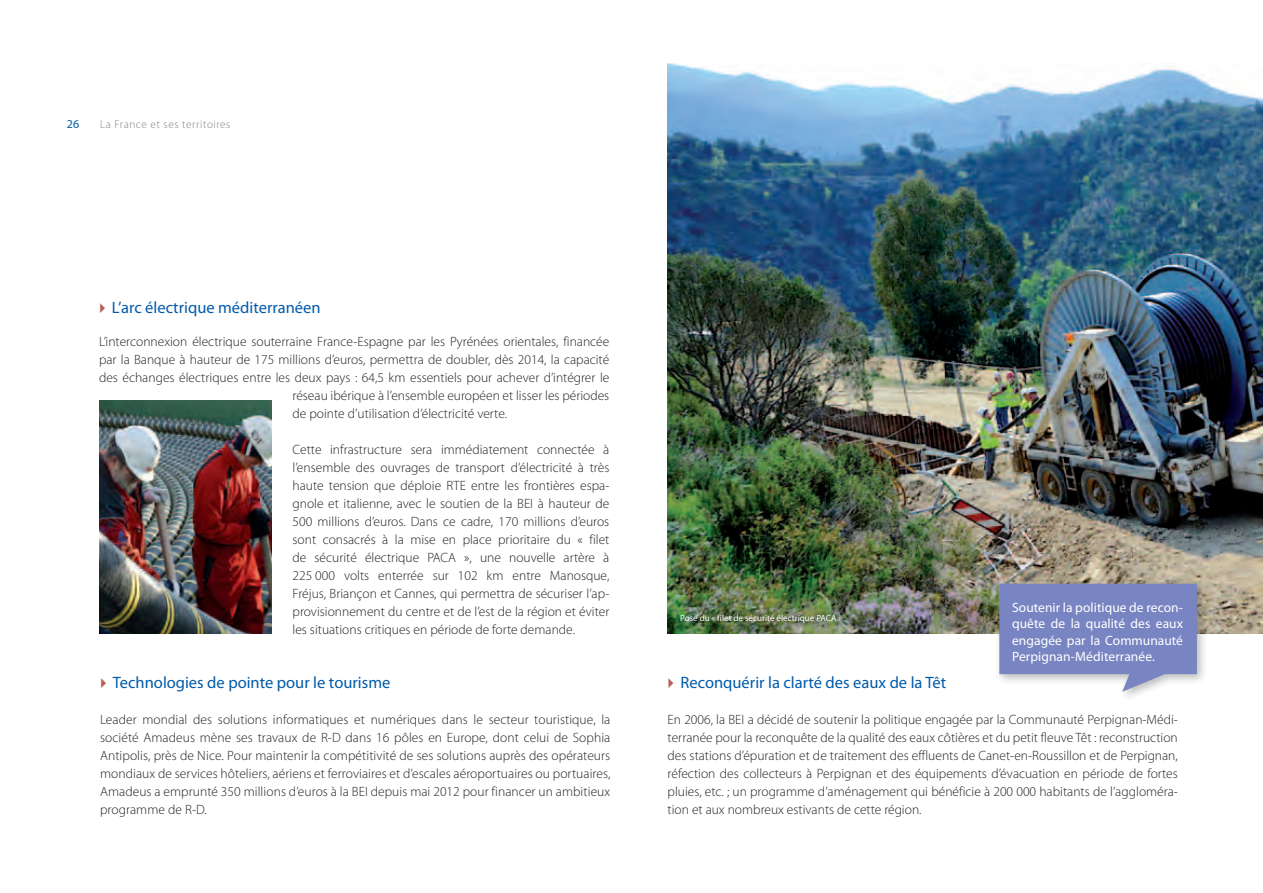
<style>
.page{position:relative;width:1263px;height:893px;background:#fff}
.page>*{position:absolute;margin:0;border:0;box-sizing:border-box;transform-origin:0 0}
.t1{font:16.5px "Myriad Pro";color:#015bab}
.t2{font:300 13.5px/18px "Myriad Pro";color:#231f20;text-align:justify}
.t3{font:13.5px/16.5px "Myriad Pro";letter-spacing:.005em;color:#fff;text-align:justify}
.t4{font:12px "Myriad Pro";color:#015bab}
.t5{font:300 11.25px "Myriad Pro";letter-spacing:.05em;color:#808285}
.t6{font:9px "Myriad Pro";color:#fff}
</style>
<div class="page">
<img style="left:668px;top:64px;width:595px;height:570px">
<div style="left:994px;top:578px;width:214px;height:124px;background:#231f20;opacity:.3"></div>
<svg style="left:999px;top:584px;width:198px;height:108px;background:#8994c8"></svg>
<img style="left:100px;top:400px;width:171px;height:234px">
<p class="t4" style="left:67px;top:117px;width:14px">26</p>
<p class="t5" style="left:100px;top:117px;width:132px">La France et ses territoires</p>
<p class="t1" style="left:112px;top:299px;width:210px">L’arc électrique méditerranéen</p>
<p class="t2" style="left:99px;top:332px;width:512px">L’interconnexion électrique souterraine France-Espagne par les Pyrénées orientales, financée</p>
<p class="t2" style="left:99px;top:350px;width:512px">par la Banque à hauteur de 175 millions d’euros, permettra de doubler, dès 2014, la capacité</p>
<p class="t2" style="left:99px;top:368px;width:512px">des échanges électriques entre les deux pays : 64,5 km essentiels pour achever d’intégrer le</p>
<p class="t2" style="left:293px;top:386px;width:318px">réseau ibérique à l’ensemble européen et lisser les périodes</p>
<p class="t2" style="left:293px;top:404px;width:216px">de pointe d’utilisation d’électricité verte.</p>
<p class="t2" style="left:293px;top:440px;width:318px">Cette infrastructure sera immédiatement connectée à l’ensemble des ouvrages de transport d’électricité à très haute tension que déploie RTE entre les frontières espa&shy;gnole et italienne, avec le soutien de la BEI à hauteur de 500 millions d’euros. Dans ce cadre, 170 millions d’euros sont consacrés à la mise en place prioritaire du « filet de sécurité électrique PACA », une nouvelle artère à 225 000 volts enterrée sur 102 km entre Manosque, Fréjus, Briançon et Cannes, qui permettra de sécuriser l’ap&shy;provisionnement du centre et de l’est de la région et éviter les situations critiques en période de forte demande.</p>
<p class="t1" style="left:113px;top:674px;width:279px">Technologies de pointe pour le tourisme</p>
<p class="t2" style="left:100px;top:710px;width:512px">Leader mondial des solutions informatiques et numériques dans le secteur touristique, la société Amadeus mène ses travaux de R-D dans 16 pôles en Europe, dont celui de Sophia Antipolis, près de Nice. Pour maintenir la compétitivité de ses solutions auprès des opérateurs mondiaux de services hôteliers, aériens et ferroviaires et d’escales aéroportuaires ou portuaires, Amadeus a emprunté 350 millions d’euros à la BEI depuis mai 2012 pour financer un ambitieux programme de R-D.</p>
<p class="t6" style="left:680px;top:613px;width:163px">Pose du « filet de sécurité électrique PACA »</p>
<p class="t3" style="left:1012px;top:599px;width:173px">Soutenir la politique de recon&shy;quête de la qualité des eaux engagée par la Communauté Perpignan-Méditerranée.</p>
<p class="t1" style="left:680px;top:674px;width:267px">Reconquérir la clarté des eaux de la Têt</p>
<p class="t2" style="left:668px;top:710px;width:512px">En 2006, la BEI a décidé de soutenir la politique engagée par la Communauté Perpignan-Médi&shy;terranée pour la reconquête de la qualité des eaux côtières et du petit fleuve Têt : reconstruction des stations d’épuration et de traitement des effluents de Canet-en-Roussillon et de Perpignan, réfection des collecteurs à Perpignan et des équipements d’évacuation en période de fortes pluies, etc. ; un programme d’aménagement qui bénéficie à 200 000 habitants de l’aggloméra&shy;tion et aux nombreux estivants de cette région.</p>
</div>
